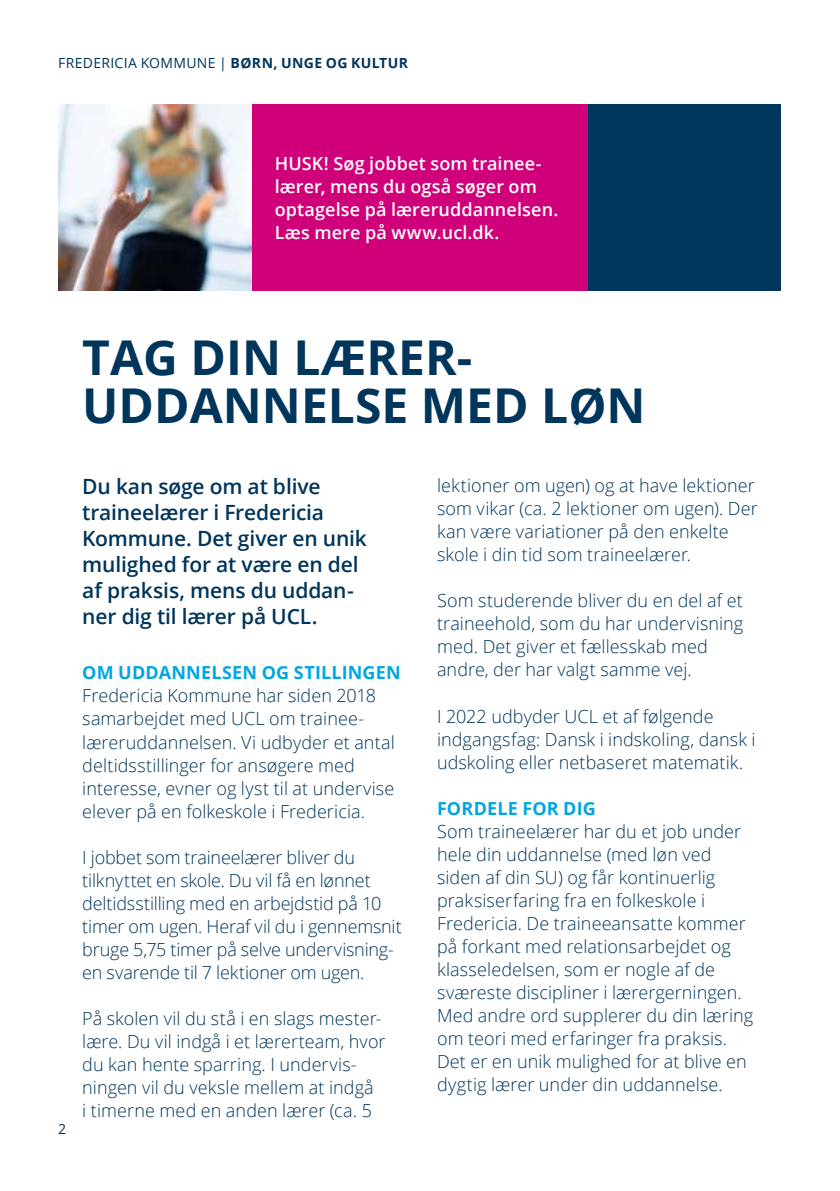
<style>
.page{position:relative;width:840px;height:1191px;background:#fff}
.page>*{position:absolute;margin:0;border:0;box-sizing:border-box;transform-origin:0 0}
.t1{font:700 48px/48px "Open Sans";color:#00355c}
.t2{font:600 21px/26px "Open Sans";letter-spacing:-.005em;color:#00355c}
.FK_brød{font:300 18px/23px "Open Sans";letter-spacing:.005em;color:#00355c}
.FK_brød-2{font:600 18px/23px "Open Sans";letter-spacing:.01em;color:#fff}
.Underubrikker{font:700 18px "Open Sans";letter-spacing:.01em;color:#00a6e2}
.t3{font:14px "Open Sans";letter-spacing:.02em;color:#00355c}
.s1{font-weight:700}
</style>
<div class="page">
<div style="left:251px;top:104px;width:337px;height:187px;background:#cf0079"></div>
<img style="left:58px;top:104px;width:193px;height:187px">
<div style="left:588px;top:104px;width:192px;height:187px;background:#00355c"></div>
<p class="t3" style="left:58px;top:53px;width:351px">FREDERICIA KOMMUNE | <span class="s1">BØRN, UNGE OG KULTUR</span></p>
<p class="FK_brød-2" style="left:274px;top:152px;width:285px">HUSK! Søg jobbet som trainee&shy;lærer, mens du også søger om optagelse på læreruddannelsen.<br>Læs mere på www.ucl.dk.</p>
<h2 class="t1" style="left:82px;top:332px;width:564px">TAG DIN LÆRER-<br>UDDANNELSE MED LØN</h2>
<p class="t3" style="left:58px;top:1118px;width:10px">2</p>
<h3 class="t2" style="left:82px;top:473px;width:286px">Du kan søge om at blive traineelærer i Fredericia<br>Kommune. Det giver en unik mulighed for at være en del af praksis, mens du uddan&shy;ner dig til lærer på UCL.</h3>
<p class="Underubrikker" style="left:82px;top:660px;width:320px">OM UDDANNELSEN OG STILLINGEN</p>
<p class="FK_brød" style="left:82px;top:684px;width:314px">Fredericia Kommune har siden 2018 samarbejdet med UCL om trainee&shy;læreruddannelsen. Vi udbyder et antal deltidsstillinger for ansøgere med interesse, evner og lyst til at undervise elever på en folkeskole i Fredericia.</p>
<p class="FK_brød" style="left:82px;top:845px;width:321px">I jobbet som traineelærer bliver du tilknyttet en skole. Du vil få en lønnet deltidsstilling med en arbejdstid på 10 timer om ugen. Heraf vil du i gennemsnit bruge 5,75 timer på selve undervisning&shy;en svarende til 7 lektioner om ugen.</p>
<p class="FK_brød" style="left:82px;top:1006px;width:305px">På skolen vil du stå i en slags mester&shy;lære. Du vil indgå i et lærerteam, hvor du kan hente sparring. I undervis&shy;ningen vil du veksle mellem at indgå<br>i timerne med en anden lærer (ca. 5</p>
<p class="FK_brød" style="left:437px;top:474px;width:322px">lektioner om ugen) og at have lektioner som vikar (ca. 2 lektioner om ugen). Der kan være variationer på den enkelte skole i din tid som traineelærer.</p>
<p class="FK_brød" style="left:437px;top:589px;width:307px">Som studerende bliver du en del af et traineehold, som du har undervisning med. Det giver et fællesskab med andre, der har valgt samme vej.</p>
<p class="FK_brød" style="left:437px;top:704px;width:320px">I 2022 udbyder UCL et af følgende indgangsfag: Dansk i indskoling, dansk i udskoling eller netbaseret matematik.</p>
<p class="Underubrikker" style="left:437px;top:795px;width:160px">FORDELE FOR DIG</p>
<p class="FK_brød" style="left:437px;top:819px;width:317px">Som traineelærer har du et job under hele din uddannelse (med løn ved siden af din SU) og får kontinuerlig praksiserfaring fra en folkeskole i Fredericia. De traineeansatte kommer på forkant med relationsarbejdet og klasseledelsen, som er nogle af de sværeste discipliner i lærergerningen.<br>Med andre ord supplerer du din læring om teori med erfaringer fra praksis.<br>Det er en unik mulighed for at blive en dygtig lærer under din uddannelse.</p>
</div>
